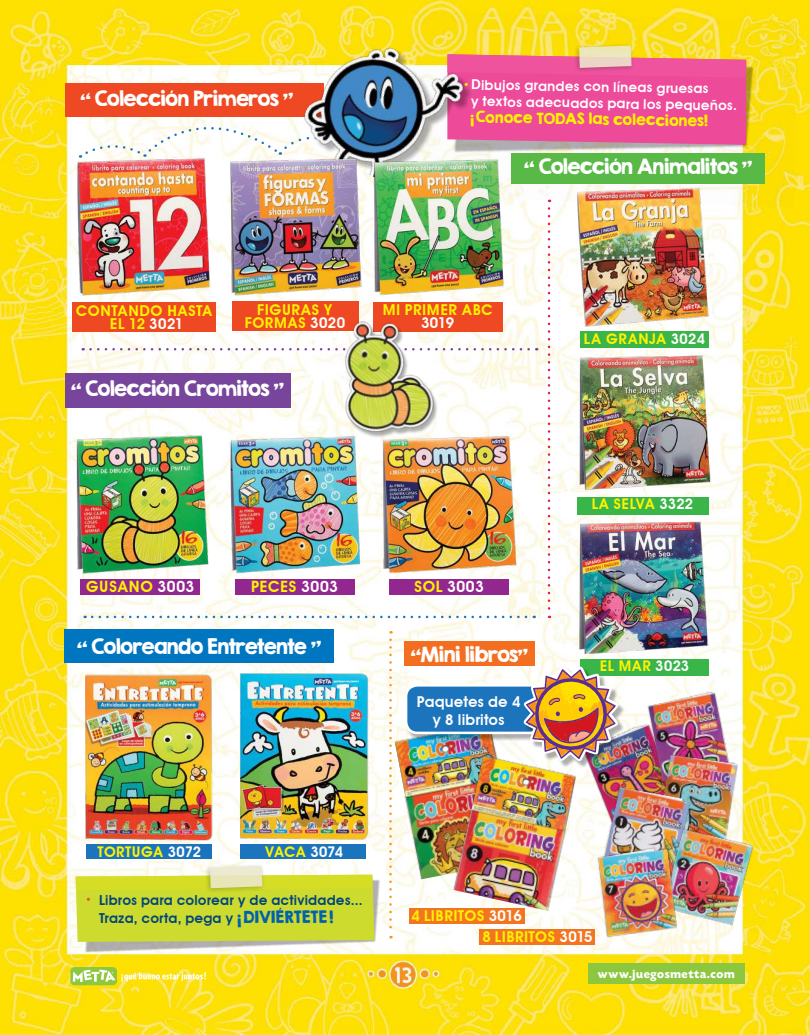
<style>
.page{position:relative;width:810px;height:1035px;background:#fff}
.page>*{position:absolute;margin:0;border:0;box-sizing:border-box;transform-origin:0 0}
.t1{font:18.75px "KG Second Chances Solid";letter-spacing:-.04em;color:#fff}
.t2{font:15.62px "A Avant Garde Demi";letter-spacing:.015em;color:#fff200}
.t3{font:15.62px "A Avant Garde Demi";letter-spacing:.02em;color:#fff}
.t4{font:15px/13px "A Avant Garde Demi";letter-spacing:.015em;color:#fff200;text-align:center}
.t5{font:15px/18px "A Avant Garde Demi";letter-spacing:.005em;color:#fff;text-align:center}
.t6{font:14.75px "A Avant Garde Demi";letter-spacing:.01em;color:#fff200}
.t7{font:14.75px "A Avant Garde Demi";letter-spacing:-.025em;color:#fff200}
.t8{font:13.75px/18px "A Avant Garde Demi";letter-spacing:.01em;color:#00457d}
.t9{font:13.75px/16.5px "A Avant Garde Demi";color:#fff}
.t10{font:13.75px "KG Second Chances Solid";color:#fff200}
.t11{font:700 12.5px "Today SHOP";letter-spacing:.05em;color:#fff}
.s1{color:#fff}
.s2{color:#fff200}
.s3{font-family:"KG Second Chances Solid";font-size:15px;color:#0062af}
</style>
<div class="page">
<img style="left:0;top:0;width:809px;height:1035px">
<svg style="left:80px;top:118px;width:191px;height:40px"></svg>
<div style="left:588px;top:963px;width:157px;height:21px;background:#8dc63f"></div>
<svg style="left:92px;top:616px;width:443px;height:2px"></svg>
<div style="left:65px;top:630px;width:269px;height:33px;background:#0076c0"></div>
<div style="left:65px;top:84px;width:258px;height:33px;background:#ef4923"></div>
<svg style="left:548px;top:208px;width:2px;height:410px"></svg>
<svg style="left:389px;top:640px;width:3px;height:81px"></svg>
<svg style="left:83px;top:348px;width:446px;height:3px"></svg>
<img style="left:409px;top:11px;width:390px;height:196px">
<div style="left:65px;top:373px;width:226px;height:35px;background:#77459b"></div>
<div style="left:511px;top:153px;width:254px;height:30px;background:#58b947"></div>
<div style="left:80px;top:579px;width:120px;height:16px;background:#92278f"></div>
<img style="left:74px;top:432px;width:137px;height:143px">
<div style="left:235px;top:579px;width:119px;height:16px;background:#92278f"></div>
<img style="left:229px;top:434px;width:133px;height:141px">
<img style="left:241px;top:670px;width:128px;height:173px">
<img style="left:86px;top:672px;width:130px;height:172px">
<img style="left:41px;top:844px;width:383px;height:143px">
<div style="left:389px;top:579px;width:120px;height:16px;background:#92278f"></div>
<img style="left:381px;top:434px;width:137px;height:140px">
<img style="left:271px;top:16px;width:218px;height:188px">
<img style="left:76px;top:156px;width:135px;height:141px">
<div style="left:73px;top:302px;width:143px;height:30px;background:#ef4923"></div>
<div style="left:373px;top:302px;width:129px;height:30px;background:#ef4923"></div>
<img style="left:372px;top:159px;width:133px;height:138px">
<img style="left:228px;top:157px;width:134px;height:140px">
<div style="left:232px;top:302px;width:126px;height:29px;background:#ef4923"></div>
<div style="left:345px;top:323px;width:93px;height:116px;background:#000;opacity:.32"></div>
<img style="left:316px;top:300px;width:127px;height:136px">
<div style="left:409px;top:908px;width:115px;height:16px;background:#f47521"></div>
<div style="left:480px;top:930px;width:115px;height:15px;background:#f47521"></div>
<img style="left:587px;top:720px;width:70px;height:103px">
<img style="left:646px;top:690px;width:86px;height:93px">
<img style="left:657px;top:751px;width:83px;height:75px">
<img style="left:601px;top:785px;width:91px;height:60px">
<img style="left:661px;top:826px;width:94px;height:102px">
<img style="left:596px;top:845px;width:84px;height:94px">
<img style="left:381px;top:721px;width:140px;height:161px">
<img style="left:439px;top:752px;width:148px;height:161px">
<div style="left:406px;top:685px;width:143px;height:56px;background:#000;opacity:.32"></div>
<div style="left:406px;top:685px;width:135px;height:48px;background:#1c75bc;border-radius:11px"></div>
<div style="left:405px;top:684px;width:137px;height:50px;border:2px solid #fff;border-radius:11px"></div>
<div style="left:404px;top:642px;width:131px;height:24px;background:#f36e21"></div>
<div style="left:573px;top:42px;width:62px;height:32px;background:#000;opacity:.25"></div>
<svg style="left:447px;top:46px;width:299px;height:99px;background:#eb6291"></svg>
<div style="left:580px;top:331px;width:129px;height:17px;background:#39b54a"></div>
<div style="left:580px;top:659px;width:129px;height:17px;background:#39b54a"></div>
<img style="left:577px;top:187px;width:133px;height:141px">
<img style="left:577px;top:520px;width:133px;height:137px">
<div style="left:577px;top:497px;width:131px;height:17px;background:#39b54a"></div>
<img style="left:577px;top:354px;width:135px;height:138px">
<div style="left:525px;top:668px;width:100px;height:100px;background:#000;opacity:.32"></div>
<img style="left:521px;top:664px;width:100px;height:100px">
<div style="left:204px;top:863px;width:62px;height:31px;background:#000;opacity:.25"></div>
<svg style="left:76px;top:866px;width:298px;height:76px;background:#d4dd4a"></svg>
<p class="t1" style="left:80px;top:86px;width:215px">“ Colección Primeros ”</p>
<p class="t9" style="left:471px;top:76px;width:268px;rotate:1deg">Dibujos grandes con líneas gruesas<br>y textos adecuados para los pequeños.</p>
<p class="t10" style="left:471px;top:108px;width:239px;rotate:1deg">¡Conoce TODAS las colecciones!</p>
<p class="t1" style="left:524px;top:154px;width:231px">“ Colección Animalitos ”</p>
<p class="t4" style="left:76px;top:304px;width:139px">CONTANDO HASTA<br>EL 12 <span class="s1">3021</span></p>
<p class="t4" style="left:382px;top:303px;width:112px">MI PRIMER ABC</p>
<p class="t4" style="left:245px;top:303px;width:102px">FIGURAS Y<br>FORMAS <span class="s1">3020</span></p>
<p class="t5" style="left:421px;top:314px;width:35px">3019</p>
<p class="t1" style="left:71px;top:376px;width:215px">“ Colección Cromitos ”</p>
<p class="t2" style="left:86px;top:577px;width:110px">GUSANO <span class="s1">3003</span></p>
<p class="t2" style="left:251px;top:577px;width:89px">PECES <span class="s1">3003</span></p>
<p class="t3" style="left:414px;top:577px;width:71px"><span class="s2">SOL</span> 3003</p>
<p class="t6" style="left:584px;top:329px;width:123px">LA GRANJA <span class="s1">3024</span></p>
<p class="t6" style="left:592px;top:495px;width:103px">LA SELVA <span class="s1">3322</span></p>
<p class="t1" style="left:77px;top:634px;width:247px">“ Coloreando Entretente ”</p>
<p class="t6" style="left:98px;top:843px;width:105px">TORTUGA <span class="s1">3072</span></p>
<p class="t7" style="left:264px;top:843px;width:80px">VACA <span class="s1">3074</span></p>
<p class="t8" style="left:99px;top:891px;width:265px">Libros para colorear y de actividades...<br>Traza, corta, pega y <span class="s3">¡ DIVIÉRTETE!</span></p>
<p class="t1" style="left:411px;top:642px;width:120px">“Mini libros”</p>
<p class="t5" style="left:417px;top:693px;width:105px">Paquetes de 4 y 8 libritos</p>
<p class="t6" style="left:600px;top:657px;width:91px">EL MAR <span class="s1">3023</span></p>
<p class="t4" style="left:482px;top:905px;width:112px;line-height:21.2px;text-align:left;text-indent:-71px">4 LIBRITOS <span class="s1">3016<br></span>8 LIBRITOS <span class="s1">3015</span></p>
<p class="t11" style="left:598px;top:967px;width:138px">www.juegosmetta.com</p>
</div>
